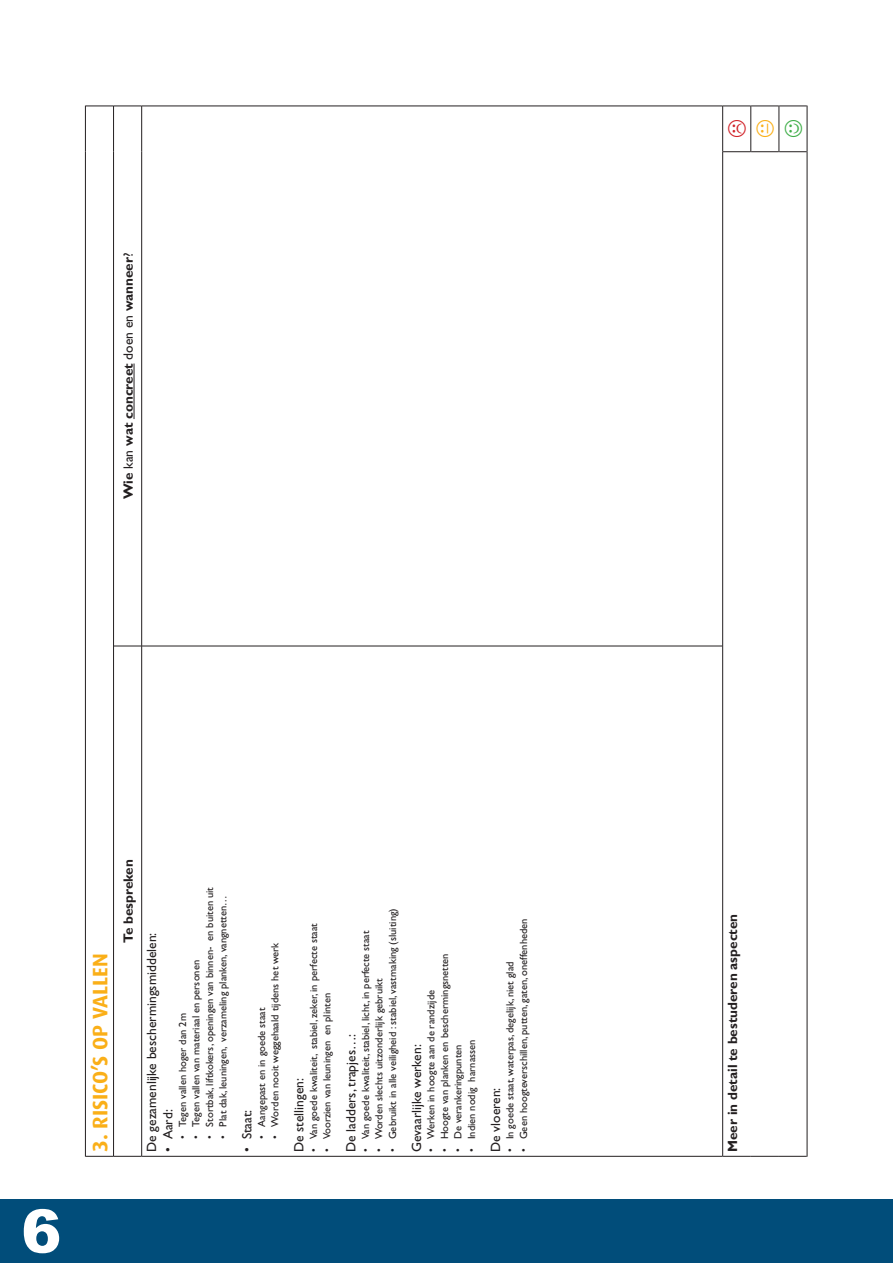
<style>
.page{position:relative;width:893px;height:1263px;background:#fff}
.page>*{position:absolute;margin:0;border:0;box-sizing:border-box;transform-origin:0 0}
.t1{font:700 21px "Dax";color:#faaf18}
.t2{font:13.5px "Gill Sans";color:#231f20}
.t3{font:700 13.5px "Gill Sans";color:#231f20}
.t4{font:10.5px "Gill Sans";color:#231f20}
.s1{font-weight:400}
</style>
<div class="page">
<div style="left:0;top:1199px;width:893px;height:64px;background:#014d7a"></div>
<hr style="left:85px;top:646px;width:1px;height:511px;background:#231f20">
<hr style="left:85px;top:152px;width:1px;height:494px;background:#231f20">
<hr style="left:85px;top:106px;width:1px;height:46px;background:#231f20">
<hr style="left:113px;top:646px;width:1px;height:511px;background:#231f20">
<svg style="left:86px;top:1156px;width:55px;height:1px"></svg>
<hr style="left:113px;top:152px;width:1px;height:494px;background:#231f20">
<svg style="left:114px;top:646px;width:27px;height:1px"></svg>
<hr style="left:113px;top:106px;width:1px;height:46px;background:#231f20">
<svg style="left:86px;top:106px;width:55px;height:1px"></svg>
<hr style="left:141px;top:646px;width:1px;height:511px;background:#231f20">
<hr style="left:142px;top:1156px;width:580px;height:1px;background:#231f20">
<hr style="left:141px;top:152px;width:1px;height:494px;background:#231f20">
<hr style="left:142px;top:646px;width:580px;height:1px;background:#231f20">
<hr style="left:141px;top:106px;width:1px;height:46px;background:#231f20">
<hr style="left:142px;top:106px;width:580px;height:1px;background:#231f20">
<hr style="left:722px;top:646px;width:1px;height:511px;background:#231f20">
<hr style="left:722px;top:152px;width:1px;height:494px;background:#231f20">
<svg style="left:723px;top:1156px;width:84px;height:1px"></svg>
<hr style="left:807px;top:646px;width:1px;height:511px;background:#231f20">
<hr style="left:807px;top:152px;width:1px;height:494px;background:#231f20">
<hr style="left:722px;top:106px;width:1px;height:46px;background:#231f20">
<hr style="left:750px;top:106px;width:1px;height:46px;background:#231f20">
<hr style="left:779px;top:106px;width:1px;height:46px;background:#231f20">
<svg style="left:723px;top:151px;width:84px;height:1px"></svg>
<svg style="left:723px;top:106px;width:84px;height:1px"></svg>
<hr style="left:807px;top:106px;width:1px;height:46px;background:#231f20">
<hr style="left:134px;top:363px;width:1px;height:56px;background:#231f20">
<p class="t3" style="left:120px;top:499px;width:248px;rotate:-90deg">Wie <span class="s1">kan</span> wat concreet <span class="s1">doen en</span> wanneer<span class="s1">?</span></p>
<h1 class="t1" style="left:88px;top:1152px;width:200px;rotate:-90deg">3. Risico’s op vallen</h1>
<p class="t3" style="left:120px;top:943px;width:85px;rotate:-90deg">Te bespreken</p>
<p class="t4" style="left:203px;top:1139px;width:254px;rotate:-90deg">• Stortbak, liftkokers, openingen van binnen- en buiten uit</p>
<p class="t4" style="left:217px;top:1139px;width:245px;rotate:-90deg">• Plat dak, leuningen, verzameling planken, vangnetten…</p>
<p class="t2" style="left:144px;top:1152px;width:221px;rotate:-90deg">De gezamenlijke beschermingsmiddelen:</p>
<p class="t4" style="left:190px;top:1139px;width:181px;rotate:-90deg">• Tegen vallen van materiaal en personen</p>
<p class="t4" style="left:176px;top:1139px;width:128px;rotate:-90deg">• Tegen vallen hoger dan 2m</p>
<p class="t2" style="left:160px;top:1152px;width:44px;rotate:-90deg">• Aard:</p>
<p class="t4" style="left:269px;top:1139px;width:198px;rotate:-90deg">• Worden nooit weggehaald tijdens het werk</p>
<p class="t4" style="left:255px;top:1139px;width:133px;rotate:-90deg">• Aangepast en in goede staat</p>
<p class="t2" style="left:239px;top:1152px;width:44px;rotate:-90deg">• Staat:</p>
<p class="t4" style="left:307px;top:1152px;width:230px;rotate:-90deg">• Van goede kwaliteit, stabiel, zeker, in perfecte staat</p>
<p class="t4" style="left:321px;top:1152px;width:160px;rotate:-90deg">• Voorzien van leuningen en plinten</p>
<p class="t2" style="left:291px;top:1152px;width:76px;rotate:-90deg">De stellingen:</p>
<p class="t4" style="left:386px;top:1152px;width:245px;rotate:-90deg">• Gebruikt in alle veiligheid : stabiel, vastmaking (sluiting)</p>
<p class="t4" style="left:359px;top:1152px;width:223px;rotate:-90deg">• Van goede kwaliteit, stabiel, licht, in perfecte staat</p>
<p class="t4" style="left:373px;top:1152px;width:175px;rotate:-90deg">• Worden slechts uitzonderlijk gebruikt</p>
<p class="t2" style="left:343px;top:1152px;width:120px;rotate:-90deg">De ladders, trapjes…:</p>
<p class="t4" style="left:439px;top:1152px;width:200px;rotate:-90deg">• Hoogte van planken en beschermingsnetten</p>
<p class="t4" style="left:425px;top:1152px;width:164px;rotate:-90deg">• Werken in hoogte aan de randzijde</p>
<p class="t4" style="left:452px;top:1152px;width:109px;rotate:-90deg">• De verankeringpunten</p>
<p class="t4" style="left:466px;top:1152px;width:114px;rotate:-90deg">• Indien nodig harnassen</p>
<p class="t2" style="left:409px;top:1152px;width:109px;rotate:-90deg">Gevaarlijke werken:</p>
<p class="t4" style="left:518px;top:1152px;width:235px;rotate:-90deg">• Geen hoogteverschillen, putten, gaten, oneffenheden</p>
<p class="t3" style="left:724px;top:1152px;width:240px;rotate:-90deg">Meer in detail te bestuderen aspecten</p>
<p class="t4" style="left:504px;top:1152px;width:192px;rotate:-90deg">• In goede staat, waterpas, degelijk, niet glad</p>
<p class="t2" style="left:488px;top:1152px;width:66px;rotate:-90deg">De vloeren:</p>
</div>
